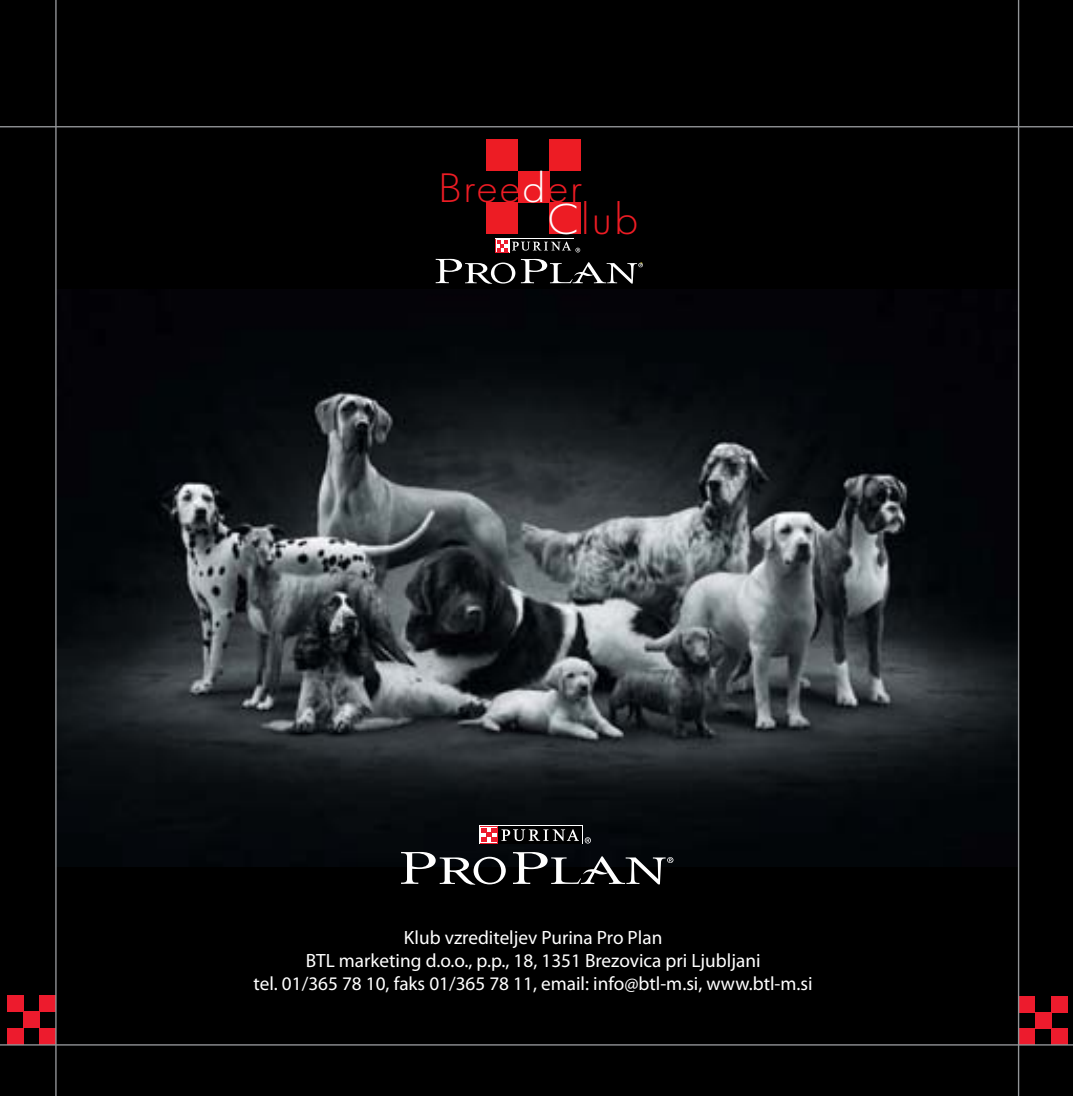
<style>
.page{position:relative;width:1073px;height:1096px;background:#fff}
.page>*{position:absolute;margin:0;border:0;box-sizing:border-box;transform-origin:0 0}
.t1{font:300 39.9px "Futura";color:#ed1c24;scale:1.07 1}
.t2{font:300 37.98px "Futura";letter-spacing:.05em;color:#ed1c24;scale:1.07 1}
.t3{font:19.25px/23.1px "Myriad Pro";color:#fff;text-align:center}
.s1{color:#fff}
</style>
<div class="page">
<div style="left:0;top:0;width:1073px;height:1095px;background:#000"></div>
<img style="left:57px;top:289px;width:961px;height:577px">
<div style="left:40px;top:1027px;width:16px;height:17px;background:#ed1b2d"></div>
<div style="left:40px;top:995px;width:16px;height:16px;background:#ed1b2d"></div>
<div style="left:7px;top:1027px;width:16px;height:17px;background:#ed1b2d"></div>
<div style="left:7px;top:995px;width:16px;height:16px;background:#ed1b2d"></div>
<div style="left:23px;top:1011px;width:17px;height:16px;background:#ed1b2d"></div>
<div style="left:1051px;top:1028px;width:16px;height:16px;background:#ed1b2d"></div>
<div style="left:1051px;top:996px;width:16px;height:16px;background:#ed1b2d"></div>
<div style="left:1018px;top:1028px;width:17px;height:16px;background:#ed1b2d"></div>
<div style="left:1018px;top:996px;width:17px;height:16px;background:#ed1b2d"></div>
<div style="left:1035px;top:1012px;width:16px;height:16px;background:#ed1b2d"></div>
<hr style="left:0;top:1044px;width:1073px;height:1px;background:#939598">
<hr style="left:0;top:126px;width:1073px;height:1px;background:#939598">
<div style="left:479px;top:825px;width:104px;height:19px;background:#ed1b2d"></div>
<svg style="left:401px;top:852px;width:105px;height:33px"></svg>
<svg style="left:513px;top:852px;width:160px;height:32px"></svg>
<svg style="left:585px;top:837px;width:6px;height:6px"></svg>
<div style="left:480px;top:827px;width:17px;height:16px;background:#fff"></div>
<div style="left:498px;top:826px;width:84px;height:17px;background:#000"></div>
<svg style="left:481px;top:828px;width:98px;height:14px"></svg>
<hr style="left:1018px;top:0;width:1px;height:1095px;background:#939598">
<hr style="left:55px;top:0;width:2px;height:1095px;background:#939598">
<div style="left:549px;top:203px;width:32px;height:31px;background:#ed1c24"></div>
<div style="left:486px;top:203px;width:32px;height:31px;background:#ed1c24"></div>
<div style="left:549px;top:139px;width:32px;height:32px;background:#ed1c24"></div>
<div style="left:486px;top:139px;width:32px;height:32px;background:#ed1c24"></div>
<div style="left:518px;top:171px;width:31px;height:32px;background:#ed1c24"></div>
<svg style="left:495px;top:239px;width:15px;height:14px"></svg>
<svg style="left:436px;top:259px;width:79px;height:25px"></svg>
<svg style="left:521px;top:259px;width:122px;height:24px"></svg>
<div style="left:496px;top:239px;width:13px;height:13px;background:#fff"></div>
<div style="left:509px;top:239px;width:64px;height:13px;background:#000"></div>
<svg style="left:497px;top:240px;width:83px;height:12px"></svg>
<h2 class="t2" style="left:438px;top:171px;width:135px">Bree<span class="s1">d</span>er</h2>
<h1 class="t1" style="left:547px;top:201px;width:87px"><span class="s1">C</span>lub</h1>
<p class="t3" style="left:254px;top:927px;width:560px">Klub vzrediteljev Purina Pro Plan<br>BTL marketing d.o.o., p.p., 18, 1351 Brezovica pri Ljubljani<br>tel. 01/365 78 10, faks 01/365 78 11, email: info@btl-m.si, www.btl-m.si</p>
</div>
